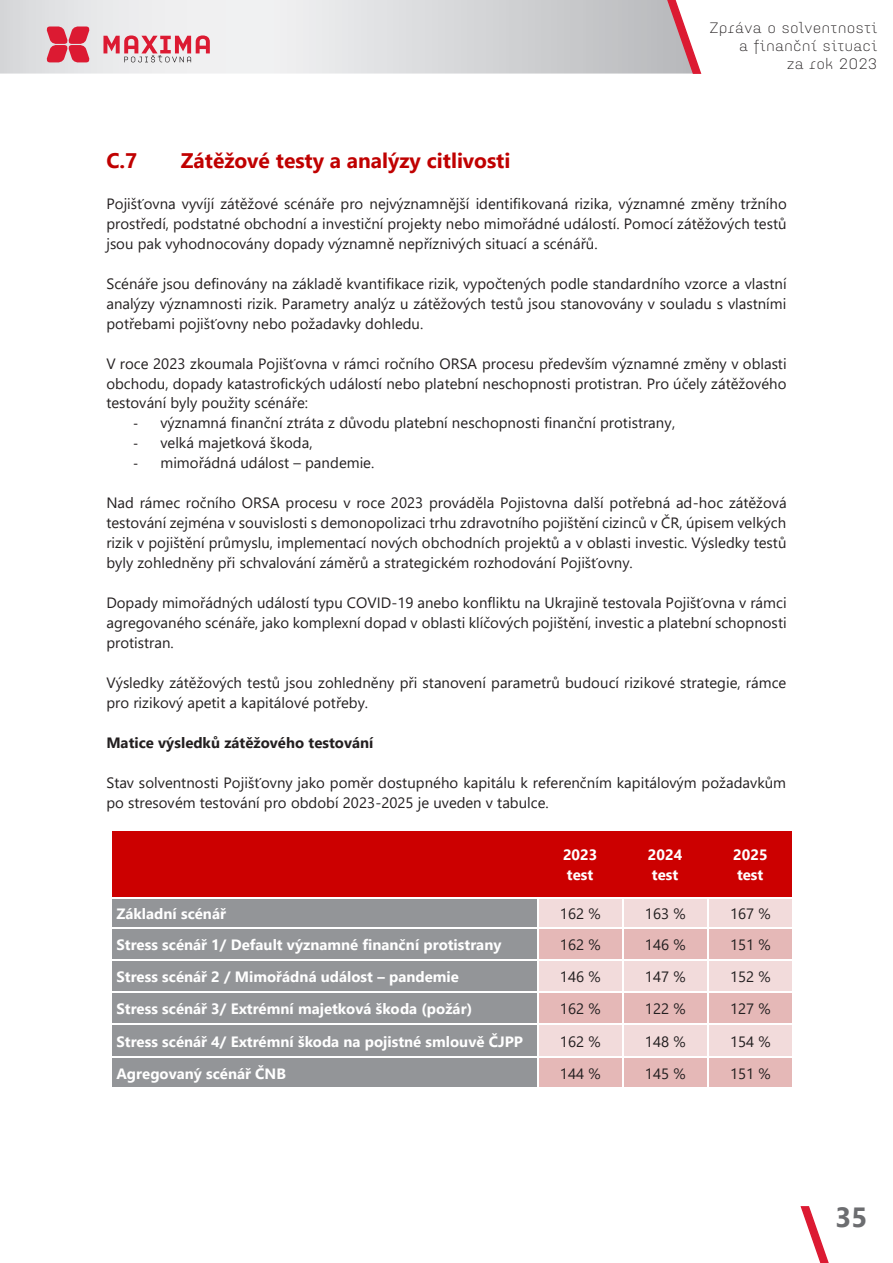
<style>
.page{position:relative;width:893px;height:1263px;background:#fff}
.page>*{position:absolute;margin:0;border:0;box-sizing:border-box;transform-origin:0 0}
.t1{font:700 27.75px "Segoe UI";color:#6c6d70}
.t2{font:700 21px "Segoe UI";color:#c00000}
.t3{font:15px/20px "Segoe UI";color:#231f20;text-align:justify}
.t4{font:700 15px/20px "Segoe UI";color:#fff}
.t5{font:300 15px/18px "Idealista";letter-spacing:.05em;color:#231f20;text-align:right}
.t6{font:700 15px "Segoe UI";color:#231f20}
.s1{font-family:"Calibri"}
</style>
<div class="page">
<div style="left:112px;top:831px;width:426px;height:66px;background:#c00"></div>
<div style="left:538px;top:831px;width:85px;height:66px;background:#c00"></div>
<div style="left:623px;top:831px;width:85px;height:66px;background:#c00"></div>
<div style="left:708px;top:831px;width:84px;height:66px;background:#c00"></div>
<div style="left:112px;top:898px;width:425px;height:29px;background:#939598"></div>
<div style="left:538px;top:898px;width:84px;height:29px;background:#f2dbdb"></div>
<div style="left:623px;top:898px;width:84px;height:29px;background:#f2dbdb"></div>
<div style="left:709px;top:898px;width:83px;height:29px;background:#f2dbdb"></div>
<div style="left:112px;top:928px;width:425px;height:32px;background:#939598"></div>
<div style="left:538px;top:928px;width:84px;height:32px;background:#e5b8b7"></div>
<div style="left:623px;top:928px;width:84px;height:32px;background:#e5b8b7"></div>
<div style="left:709px;top:928px;width:83px;height:32px;background:#e5b8b7"></div>
<svg style="left:538px;top:898px;width:2px;height:29px"></svg>
<svg style="left:623px;top:898px;width:2px;height:29px"></svg>
<div style="left:112px;top:961px;width:425px;height:30px;background:#939598"></div>
<div style="left:538px;top:961px;width:84px;height:30px;background:#f2dbdb"></div>
<div style="left:623px;top:961px;width:84px;height:30px;background:#f2dbdb"></div>
<div style="left:709px;top:961px;width:83px;height:30px;background:#f2dbdb"></div>
<div style="left:112px;top:992px;width:425px;height:31px;background:#939598"></div>
<div style="left:538px;top:992px;width:84px;height:31px;background:#e5b8b7"></div>
<div style="left:623px;top:992px;width:84px;height:31px;background:#e5b8b7"></div>
<div style="left:709px;top:992px;width:83px;height:31px;background:#e5b8b7"></div>
<div style="left:112px;top:1025px;width:425px;height:31px;background:#939598"></div>
<div style="left:538px;top:1025px;width:84px;height:31px;background:#f2dbdb"></div>
<div style="left:623px;top:1025px;width:84px;height:31px;background:#f2dbdb"></div>
<div style="left:709px;top:1025px;width:83px;height:31px;background:#f2dbdb"></div>
<div style="left:112px;top:1057px;width:425px;height:30px;background:#939598"></div>
<div style="left:538px;top:1057px;width:84px;height:30px;background:#e5b8b7"></div>
<div style="left:623px;top:1057px;width:84px;height:30px;background:#e5b8b7"></div>
<div style="left:709px;top:1057px;width:83px;height:30px;background:#e5b8b7"></div>
<svg style="left:0;top:0;width:666px;height:74px"></svg>
<svg style="left:666px;top:0;width:36px;height:74px"></svg>
<svg style="left:800px;top:1206px;width:29px;height:57px"></svg>
<svg style="left:103px;top:35px;width:107px;height:27px"></svg>
<svg style="left:46px;top:26px;width:45px;height:36px;background:#dd5668"></svg>
<p class="t5" style="left:710px;top:17px;width:169px">Zpráva o solventnosti a finanční situaci<br>za rok 2023</p>
<p class="t2" style="left:106px;top:141px;width:32px">C.7</p>
<p class="t2" style="left:181px;top:141px;width:331px">Zátěžové testy a analýzy citlivosti</p>
<p class="t3" style="left:106px;top:192px;width:682px">Pojišťovna vyvíjí zátěžové scénáře pro nejvýznamnější identifikovaná rizika, významné změny tržního prostředí, podstatné obchodní a investiční projekty nebo mimořádné událostí. Pomocí zátěžových testů jsou pak vyhodnocovány dopady významně nepříznivých situací a scénářů.</p>
<p class="t3" style="left:106px;top:272px;width:682px">Scénáře jsou definovány na základě kvantifikace rizik, vypočtených podle standardního vzorce a vlastní analýzy významnosti rizik. Parametry analýz u zátěžových testů jsou stanovovány v souladu s vlastními potřebami pojišťovny nebo požadavky dohledu.</p>
<p class="t3" style="left:106px;top:352px;width:682px">V roce 2023 zkoumala Pojišťovna v rámci ročního ORSA procesu především významné změny v oblasti obchodu, dopady katastrofických událostí nebo platební neschopnosti protistran. Pro účely zátěžového testování byly použity scénáře:</p>
<p class="t3" style="left:133px;top:412px;width:543px"><span class="s1">-</span> významná finanční ztráta z důvodu platební neschopnosti finanční protistrany,</p>
<p class="t3" style="left:133px;top:432px;width:181px"><span class="s1">-</span> velká majetková škoda,</p>
<p class="t3" style="left:133px;top:452px;width:242px"><span class="s1">-</span> mimořádná událost – pandemie.</p>
<p class="t3" style="left:106px;top:492px;width:682px">Nad rámec ročního ORSA procesu v roce 2023 prováděla Pojistovna další potřebná ad-hoc zátěžová testování zejména v souvislosti s demonopolizaci trhu zdravotního pojištění cizinců v ČR, úpisem velkých rizik v pojištění průmyslu, implementací nových obchodních projektů a v oblasti investic. Výsledky testů byly zohledněny při schvalování záměrů a strategickém rozhodování Pojišťovny.</p>
<p class="t3" style="left:106px;top:591px;width:682px">Dopady mimořádných událostí typu COVID-19 anebo konfliktu na Ukrajině testovala Pojišťovna v rámci agregovaného scénáře, jako komplexní dopad v oblasti klíčových pojištění, investic a platební schopnosti protistran.</p>
<p class="t3" style="left:106px;top:671px;width:681px">Výsledky zátěžových testů jsou zohledněny při stanovení parametrů budoucí rizikové strategie, rámce pro rizikový apetit a kapitálové potřeby.</p>
<p class="t6" style="left:106px;top:728px;width:269px">Matice výsledků zátěžového testování</p>
<p class="t3" style="left:106px;top:771px;width:681px">Stav solventnosti Pojišťovny jako poměr dostupného kapitálu k referenčním kapitálovým požadavkům po stresovém testování pro období 2023-2025 je uveden v tabulce.</p>
<p class="t4" style="left:563px;top:844px;width:36px">2023 test</p>
<p class="t4" style="left:648px;top:844px;width:36px">2024 test</p>
<p class="t4" style="left:733px;top:844px;width:36px">2025 test</p>
<p class="t4" style="left:116px;top:902px;width:111px">Základní scénář</p>
<p class="t3" style="left:560px;top:902px;width:42px">162 %</p>
<p class="t3" style="left:645px;top:902px;width:42px">163 %</p>
<p class="t3" style="left:730px;top:902px;width:42px">167 %</p>
<p class="t4" style="left:116px;top:934px;width:386px">Stress scénář 1/ Default významné finanční protistrany</p>
<p class="t3" style="left:560px;top:934px;width:42px">162 %</p>
<p class="t3" style="left:645px;top:934px;width:42px">146 %</p>
<p class="t3" style="left:730px;top:934px;width:42px">151 %</p>
<p class="t4" style="left:116px;top:966px;width:344px">Stress scénář 2 / Mimořádná událost – pandemie</p>
<p class="t3" style="left:560px;top:965px;width:42px">146 %</p>
<p class="t3" style="left:645px;top:965px;width:42px">147 %</p>
<p class="t3" style="left:730px;top:965px;width:42px">152 %</p>
<p class="t4" style="left:116px;top:997px;width:357px">Stress scénář 3/ Extrémní majetková škoda (požár)</p>
<p class="t3" style="left:560px;top:997px;width:42px">162 %</p>
<p class="t3" style="left:645px;top:997px;width:42px">122 %</p>
<p class="t3" style="left:730px;top:997px;width:42px">127 %</p>
<p class="t4" style="left:116px;top:1030px;width:408px">Stress scénář 4/ Extrémní škoda na pojistné smlouvě ČJPP</p>
<p class="t3" style="left:560px;top:1030px;width:42px">162 %</p>
<p class="t3" style="left:645px;top:1030px;width:42px">148 %</p>
<p class="t3" style="left:730px;top:1030px;width:42px">154 %</p>
<p class="t4" style="left:116px;top:1062px;width:171px">Agregovaný scénář ČNB</p>
<p class="t3" style="left:560px;top:1062px;width:42px">144 %</p>
<p class="t3" style="left:645px;top:1062px;width:42px">145 %</p>
<p class="t3" style="left:730px;top:1062px;width:42px">151 %</p>
<h1 class="t1" style="left:835px;top:1190px;width:33px">35</h1>
</div>
